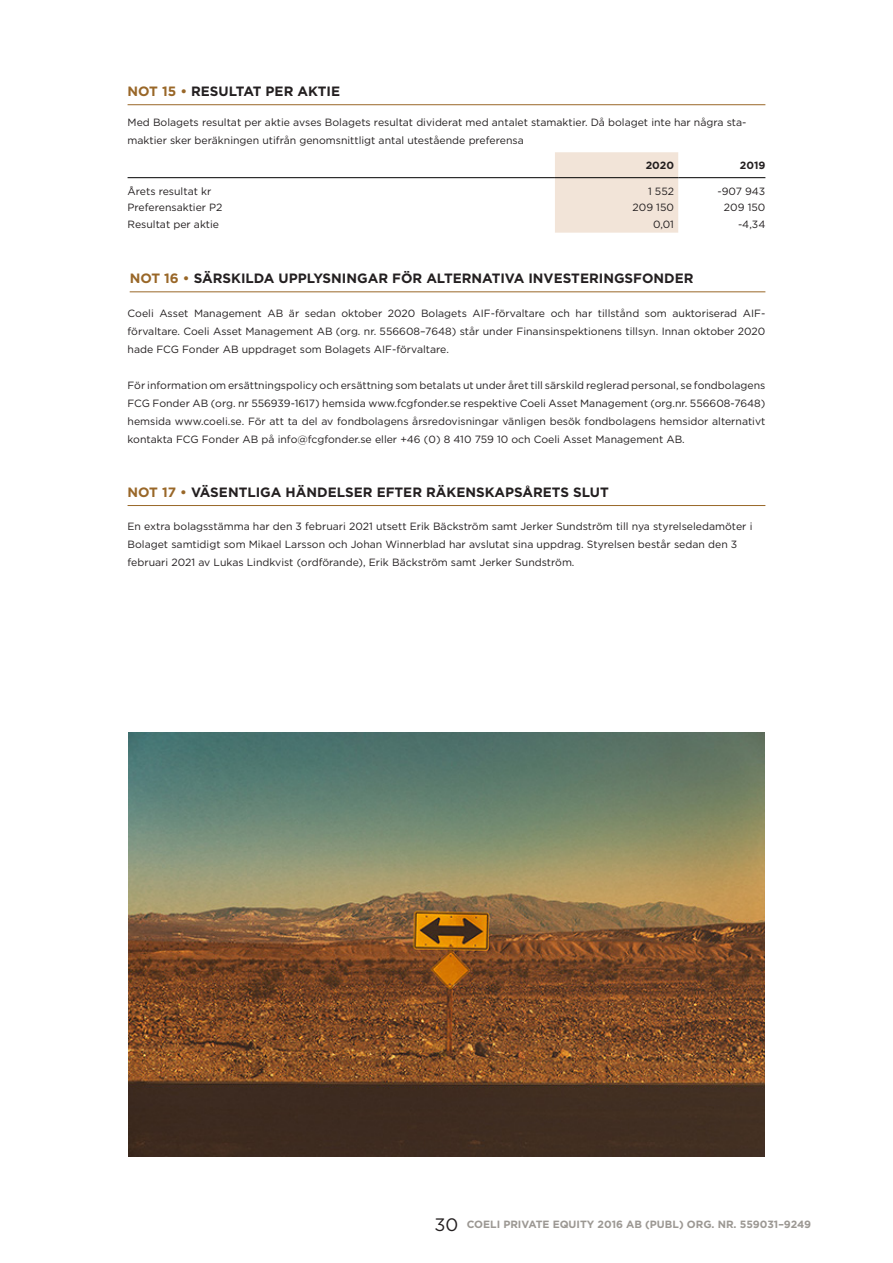
<style>
.page{position:relative;width:893px;height:1263px;background:#fff}
.page>*{position:absolute;margin:0;border:0;box-sizing:border-box;transform-origin:0 0}
.t1{font:18px "Gotham";color:#231f20}
.t2{font:700 13.5px "Gotham";color:#231f20}
.t3{font:10.5px/18px "Gotham";color:#231f20;text-align:justify}
.t4{font:700 10.5px "Gotham";color:#9c9893}
.t5{font:700 10.5px "Gotham";color:#231f20}
.s1{color:#996728}
</style>
<div class="page">
<div style="left:555px;top:152px;width:123px;height:81px;background:#f2e4d8"></div>
<hr style="left:128px;top:177px;width:427px;height:1px;background:#000">
<hr style="left:555px;top:177px;width:123px;height:1px;background:#000">
<hr style="left:678px;top:177px;width:87px;height:1px;background:#000">
<hr style="left:128px;top:104px;width:637px;height:1px;background:#996728">
<hr style="left:130px;top:291px;width:635px;height:1px;background:#996728">
<hr style="left:128px;top:505px;width:637px;height:1px;background:#996728">
<img style="left:129px;top:733px;width:635px;height:424px">
<p class="t2" style="left:128px;top:82px;width:214px"><span class="s1">NOT 15 •</span> RESULTAT PER AKTIE</p>
<p class="t3" style="left:128px;top:113px;width:620px">Med Bolagets resultat per aktie avses Bolagets resultat dividerat med antalet stamaktier. Då bolaget inte har några sta&shy;maktier sker beräkningen utifrån genomsnittligt antal utestående preferensa</p>
<p class="t5" style="left:646px;top:158px;width:30px">2020</p>
<p class="t5" style="left:740px;top:158px;width:27px">2019</p>
<p class="t3" style="left:128px;top:182px;width:85px">Årets resultat kr</p>
<p class="t3" style="left:648px;top:182px;width:27px">1 552</p>
<p class="t3" style="left:717px;top:182px;width:49px">-907 943</p>
<p class="t3" style="left:128px;top:199px;width:97px">Preferensaktier P2</p>
<p class="t3" style="left:633px;top:199px;width:43px">209 150</p>
<p class="t3" style="left:724px;top:199px;width:43px">209 150</p>
<p class="t3" style="left:128px;top:215px;width:93px">Resultat per aktie</p>
<p class="t3" style="left:653px;top:215px;width:22px">0,01</p>
<p class="t3" style="left:738px;top:215px;width:29px">-4,34</p>
<p class="t2" style="left:130px;top:269px;width:565px"><span class="s1">NOT 16 •</span> SÄRSKILDA UPPLYSNINGAR FÖR ALTERNATIVA INVESTERINGSFONDER</p>
<p class="t3" style="left:128px;top:304px;width:639px">Coeli Asset Management AB är sedan oktober 2020 Bolagets AIF-förvaltare och har tillstånd som auktoriserad AIF&shy;förvaltare. Coeli Asset Management AB (org. nr. 556608–7648) står under Finansinspektionens tillsyn. Innan oktober 2020 hade FCG Fonder AB uppdraget som Bolagets AIF-förvaltare.</p>
<p class="t3" style="left:128px;top:376px;width:639px">För information om ersättningspolicy och ersättning som betalats ut under året till särskild reglerad personal, se fondbolagens FCG Fonder AB (org. nr 556939-1617) hemsida www.fcgfonder.se respektive Coeli Asset Management (org.nr. 556608-7648) hemsida www.coeli.se. För att ta del av fondbolagens årsredovisningar vänligen besök fondbolagens hemsidor alternativt kontakta FCG Fonder AB på info@fcgfonder.se eller +46 (0) 8 410 759 10 och Coeli Asset Management AB.</p>
<p class="t2" style="left:128px;top:483px;width:483px"><span class="s1">NOT 17 •</span> VÄSENTLIGA HÄNDELSER EFTER RÄKENSKAPSÅRETS SLUT</p>
<p class="t3" style="left:128px;top:517px;width:626px">En extra bolagsstämma har den 3 februari 2021 utsett Erik Bäckström samt Jerker Sundström till nya styrelseledamöter i</p>
<p class="t3" style="left:128px;top:535px;width:611px">Bolaget samtidigt som Mikael Larsson och Johan Winnerblad har avslutat sina uppdrag. Styrelsen består sedan den 3</p>
<p class="t3" style="left:128px;top:553px;width:448px">februari 2021 av Lukas Lindkvist (ordförande), Erik Bäckström samt Jerker Sundström.</p>
<p class="t1" style="left:435px;top:1213px;width:25px">30</p>
<p class="t4" style="left:467px;top:1217px;width:346px">COELI PRIVATE EQUITY 2016 AB (PUBL) ORG. NR. 559031–9249</p>
</div>
